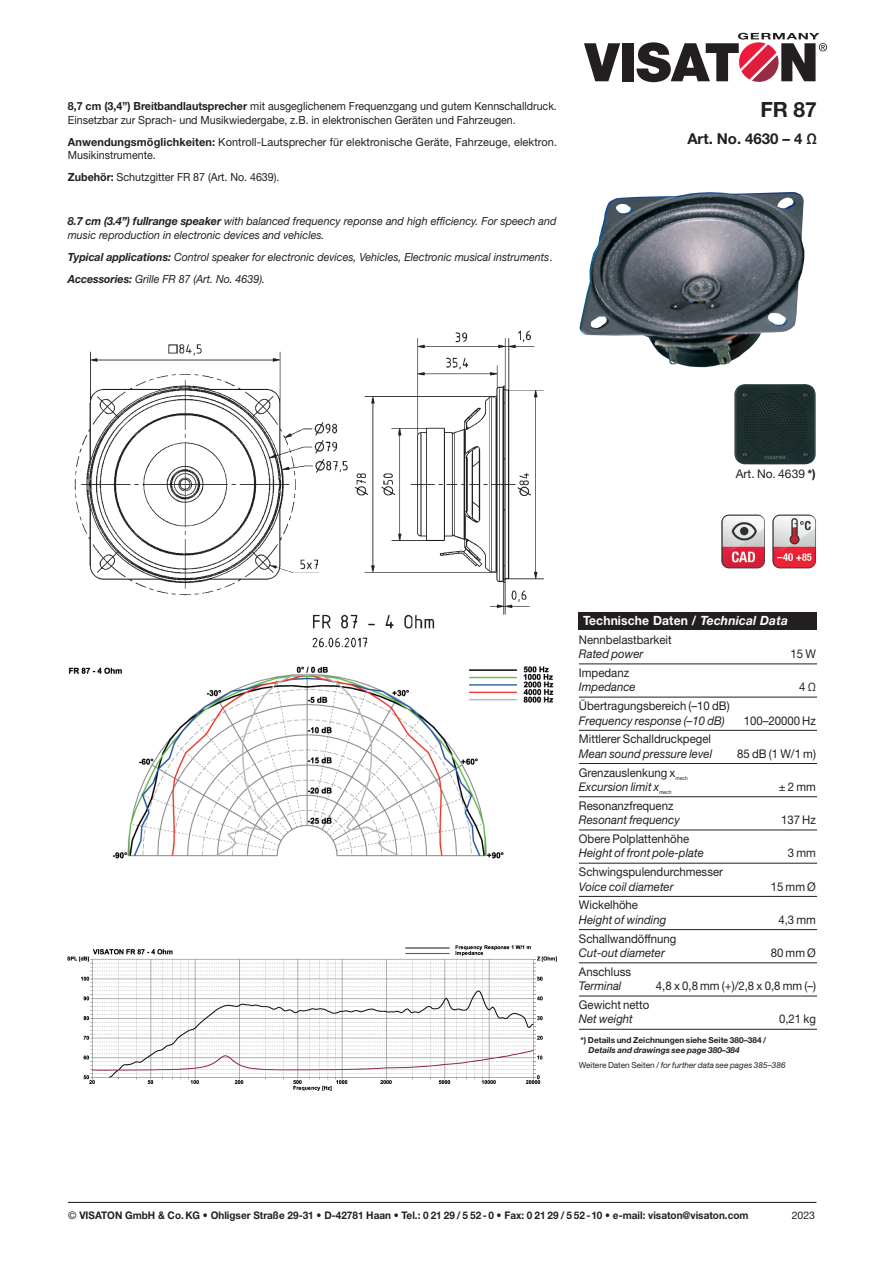
<style>
.page{position:relative;width:893px;height:1263px;background:#fff}
.page>*{position:absolute;margin:0;border:0;box-sizing:border-box;transform-origin:0 0}
.t1{font:700 21px "Helvetica Neue LT Std";color:#231f20}
.t2{font:700 15px "Helvetica Neue LT Std";color:#231f20}
.t3{font:700 12.75px "Helvetica Neue LT Std";letter-spacing:.01em;color:#fff;scale:.95 1}
.t4{font:12px "Helvetica Neue LT Std";color:#231f20;scale:.95 1}
.t5{font:italic 12px "Helvetica Neue LT Std";color:#231f20;scale:.95 1}
.t6{font:12px "Helvetica Neue LT Std";color:#231f20}
.t7{font:11.25px/13.5px "Helvetica Neue LT Std";color:#231f20;scale:.95 1}
.t8{font:italic 11.25px/13.5px "Helvetica Neue LT Std";color:#231f20;scale:.96 1}
.t9{font:italic 11.25px/22px "Helvetica Neue LT Std";color:#231f20;scale:.95 1}
.t10{font:11.25px/13.5px "Helvetica Neue LT Std";color:#231f20}
.t11{font:700 10.5px "Helvetica Neue LT Std";color:#231f20;scale:.95 1}
.t12{font:10.5px "Helvetica Neue LT Std";color:#231f20}
.t13{font:italic 700 8.25px/14.2px "Helvetica Neue LT Std";color:#231f20}
.t14{font:700 8.25px "Helvetica Neue LT Std";color:#231f20}
.t15{font:5.25px "Helvetica Neue LT Std";color:#231f20;scale:.95 1}
.t16{font:italic 5.25px "Helvetica Neue LT Std";color:#231f20;scale:.95 1}
.s1{font-weight:700}
.s2{font-style:normal}
.s3{font-style:italic}
.s4{font-weight:400;font-style:normal}
.s5{font-weight:400}
</style>
<div class="page">
<svg style="left:584px;top:43px;width:36px;height:38px"></svg>
<div style="left:622px;top:43px;width:12px;height:38px;background:#231f20"></div>
<svg style="left:636px;top:33px;width:191px;height:50px"></svg>
<hr style="left:68px;top:1202px;width:748px;height:1px;background:#231f20">
<div style="left:579px;top:612px;width:238px;height:17px;background:#231f20"></div>
<hr style="left:579px;top:664px;width:238px;height:1px;background:#231f20">
<hr style="left:579px;top:697px;width:238px;height:1px;background:#231f20">
<hr style="left:579px;top:730px;width:238px;height:1px;background:#231f20">
<hr style="left:579px;top:763px;width:238px;height:1px;background:#231f20">
<hr style="left:579px;top:796px;width:238px;height:1px;background:#231f20">
<hr style="left:579px;top:830px;width:238px;height:1px;background:#231f20">
<hr style="left:579px;top:863px;width:238px;height:1px;background:#231f20">
<hr style="left:579px;top:896px;width:238px;height:1px;background:#231f20">
<hr style="left:579px;top:929px;width:238px;height:1px;background:#231f20">
<hr style="left:579px;top:962px;width:238px;height:1px;background:#231f20">
<hr style="left:579px;top:996px;width:238px;height:1px;background:#231f20">
<hr style="left:579px;top:1029px;width:238px;height:1px;background:#231f20">
<img style="left:579px;top:192px;width:225px;height:175px">
<img style="left:721px;top:514px;width:44px;height:54px">
<img style="left:772px;top:514px;width:44px;height:54px">
<img style="left:734px;top:384px;width:82px;height:80px">
<img style="left:74px;top:330px;width:470px;height:318px">
<img style="left:68px;top:666px;width:486px;height:193px">
<img style="left:68px;top:945px;width:489px;height:145px">
<p class="t7" style="left:68px;top:99px;width:516px"><span class="s1">8,7 cm (3,4”) Breitbandlautsprecher</span> mit ausgeglichenem Frequenzgang und gutem Kennschalldruck.<br>Einsetzbar zur Sprach- und Musikwiedergabe, z.B. in elektronischen Geräten und Fahrzeugen.</p>
<p class="t10" style="left:68px;top:135px;width:491px"><span class="s1">Anwendungsmöglichkeiten:</span> Kontroll-Lautsprecher für elektronische Geräte, Fahrzeuge, elektron.<br>Musikinstrumente.</p>
<p class="t7" style="left:68px;top:170px;width:224px"><span class="s1">Zubehör:</span> Schutzgitter FR 87 (Art. No. 4639).</p>
<p class="t8" style="left:68px;top:214px;width:511px"><span class="s1">8.7 cm (3.4”) fullrange speaker</span> with balanced frequency reponse and high efficiency. For speech and music reproduction in electronic devices and vehicles.</p>
<p class="t9" style="left:68px;top:245px;width:511px"><span class="s1">Typical applications:</span> Control speaker for electronic devices, Vehicles, Electronic musical instruments<span class="s2">.<br></span><span class="s1">Accessories:</span> Grille FR 87 (Art. No. 4639).</p>
<h1 class="t1" style="left:760px;top:97px;width:58px">FR 87</h1>
<p class="t2" style="left:687px;top:129px;width:131px">Art. No. 4630 – 4 Ω</p>
<p class="t6" style="left:736px;top:467px;width:81px">Art. No. 4639 <span class="s1">*)</span></p>
<p class="t3" style="left:583px;top:612px;width:217px">Technische Daten / <span class="s3">Technical Data</span></p>
<p class="t4" style="left:579px;top:632px;width:99px">Nennbelastbarkeit</p>
<p class="t5" style="left:579px;top:647px;width:69px">Rated power</p>
<p class="t4" style="left:790px;top:647px;width:28px">15 W</p>
<p class="t4" style="left:579px;top:665px;width:54px">Impedanz</p>
<p class="t5" style="left:579px;top:680px;width:61px">Impedance</p>
<p class="t4" style="left:799px;top:680px;width:19px">4 Ω</p>
<p class="t4" style="left:579px;top:699px;width:160px">Übertragungsbereich (–10 dB)</p>
<p class="t5" style="left:579px;top:713px;width:155px">Frequency response (–10 dB)</p>
<p class="t4" style="left:744px;top:713px;width:78px">100–20000 Hz</p>
<p class="t4" style="left:579px;top:732px;width:141px">Mittlerer Schalldruckpegel</p>
<p class="t5" style="left:579px;top:746px;width:142px">Mean sound pressure level</p>
<p class="t4" style="left:737px;top:746px;width:84px">85 dB (1 W/1 m)</p>
<p class="t4" style="left:579px;top:765px;width:103px">Grenzauslenkung x</p>
<p class="t15" style="left:675px;top:774px;width:15px">mech</p>
<p class="t5" style="left:579px;top:779px;width:86px">Excursion limit x</p>
<p class="t16" style="left:659px;top:789px;width:15px">mech</p>
<p class="t4" style="left:779px;top:779px;width:41px">± 2 mm</p>
<p class="t4" style="left:579px;top:798px;width:101px">Resonanzfrequenz</p>
<p class="t5" style="left:579px;top:813px;width:108px">Resonant frequency</p>
<p class="t4" style="left:781px;top:813px;width:38px">137 Hz</p>
<p class="t4" style="left:579px;top:831px;width:118px">Obere Polplattenhöhe</p>
<p class="t5" style="left:579px;top:846px;width:133px">Height of front pole-plate</p>
<p class="t4" style="left:788px;top:846px;width:31px">3 mm</p>
<p class="t4" style="left:579px;top:865px;width:153px">Schwingspulendurchmesser</p>
<p class="t5" style="left:579px;top:879px;width:101px">Voice coil diameter</p>
<p class="t4" style="left:771px;top:879px;width:49px">15 mm Ø</p>
<p class="t4" style="left:579px;top:898px;width:64px">Wickelhöhe</p>
<p class="t5" style="left:579px;top:912px;width:94px">Height of winding</p>
<p class="t4" style="left:778px;top:912px;width:41px">4,3 mm</p>
<p class="t4" style="left:579px;top:931px;width:104px">Schallwandöffnung</p>
<p class="t5" style="left:579px;top:945px;width:92px">Cut-out diameter</p>
<p class="t4" style="left:771px;top:945px;width:49px">80 mm Ø</p>
<p class="t4" style="left:579px;top:964px;width:56px">Anschluss</p>
<p class="t5" style="left:579px;top:979px;width:46px">Terminal</p>
<p class="t4" style="left:656px;top:979px;width:170px">4,8 x 0,8 mm (+)/2,8 x 0,8 mm (–)</p>
<p class="t4" style="left:579px;top:997px;width:76px">Gewicht netto</p>
<p class="t5" style="left:579px;top:1012px;width:58px">Net weight</p>
<p class="t4" style="left:779px;top:1012px;width:40px">0,21 kg</p>
<p class="t14" style="left:581px;top:1035px;width:187px">*) Details und Zeichnungen siehe Seite 380–384 /</p>
<p class="t13" style="left:579px;top:1043px;width:208px;text-indent:10px">Details and drawings see page 380–384<br><span class="s4">Weitere Daten Seiten /</span> <span class="s5">for further data see pages 385–386</span></p>
<p class="t11" style="left:68px;top:1209px;width:718px"><span class="s5">©</span> VISATON GmbH &amp; Co. KG • Ohligser Straße 29-31 • D-42781 Haan • Tel.: 0 21 29 / 5 52- 0 • Fax: 0 21 29 / 5 52 -10 • e-mail: visaton@visaton.com</p>
<p class="t12" style="left:792px;top:1209px;width:25px">2023</p>
</div>
